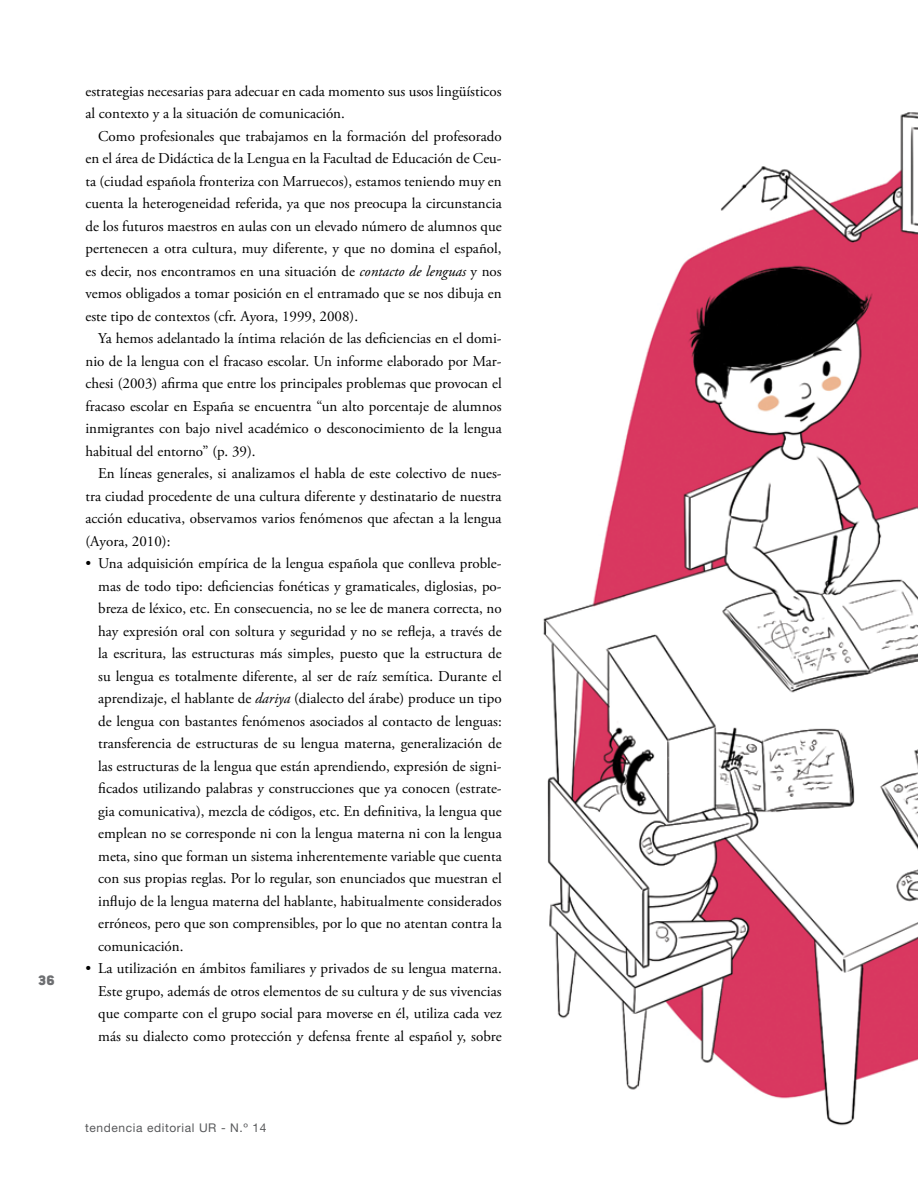
<style>
.page{position:relative;width:918px;height:1188px;background:#fff}
.page>*{position:absolute;margin:0;border:0;box-sizing:border-box;transform-origin:0 0}
.t1{font:15px/22.5px "Adobe Garamond Pro";color:#000;text-align:justify}
.t2{font:900 15px "Conduit ITC Std";color:#6d6e71}
.t3{font:12px "Helvetica Neue LT Std";letter-spacing:.05em;color:#58595b}
.s1{font-style:italic}
</style>
<div class="page">
<img style="left:543px;top:112px;width:375px;height:1014px">
<p class="t2" style="left:38px;top:972px;width:18px">36</p>
<p class="t1" style="left:85px;top:80px;width:418px">estrategias necesarias para adecuar en cada momento sus usos lingüísticos al contexto y a la situación de comunicación.</p>
<p class="t1" style="left:85px;top:125px;width:418px;text-indent:13px">Como profesionales que trabajamos en la formación del profesorado en el área de Didáctica de la Lengua en la Facultad de Educación de Ceu&shy;ta (ciudad española fronteriza con Marruecos), estamos teniendo muy en cuenta la heterogeneidad referida, ya que nos preocupa la circunstancia de los futuros maestros en aulas con un elevado número de alumnos que pertenecen a otra cultura, muy diferente, y que no domina el español, es decir, nos encontramos en una situación de <span class="s1">contacto de lenguas</span> y nos vemos obligados a tomar posición en el entramado que se nos dibuja en este tipo de contextos (cfr. Ayora, 1999, 2008).</p>
<p class="t1" style="left:85px;top:328px;width:418px;text-indent:13px">Ya hemos adelantado la íntima relación de las deficiencias en el domi&shy;nio de la lengua con el fracaso escolar. Un informe elaborado por Mar&shy;chesi (2003) afirma que entre los principales problemas que provocan el fracaso escolar en España se encuentra “un alto porcentaje de alumnos inmigrantes con bajo nivel académico o desconocimiento de la lengua habitual del entorno” (p. 39).</p>
<p class="t1" style="left:85px;top:463px;width:418px;text-indent:13px">En líneas generales, si analizamos el habla de este colectivo de nues&shy;tra ciudad procedente de una cultura diferente y destinatario de nuestra acción educativa, observamos varios fenómenos que afectan a la lengua (Ayora, 2010):</p>
<p class="t1" style="left:98px;top:553px;width:405px;text-indent:-13px">• Una adquisición empírica de la lengua española que conlleva proble&shy;mas de todo tipo: deficiencias fonéticas y gramaticales, diglosias, po&shy;breza de léxico, etc. En consecuencia, no se lee de manera correcta, no hay expresión oral con soltura y seguridad y no se refleja, a través de la escritura, las estructuras más simples, puesto que la estructura de su lengua es totalmente diferente, al ser de raíz semítica. Durante el aprendizaje, el hablante de <span class="s1">dariya</span> (dialecto del árabe) produce un tipo de lengua con bastantes fenómenos asociados al contacto de lenguas: transferencia de estructuras de su lengua materna, generalización de las estructuras de la lengua que están aprendiendo, expresión de signi&shy;ficados utilizando palabras y construcciones que ya conocen (estrate&shy;gia comunicativa), mezcla de códigos, etc. En definitiva, la lengua que emplean no se corresponde ni con la lengua materna ni con la lengua meta, sino que forman un sistema inherentemente variable que cuenta con sus propias reglas. Por lo regular, son enunciados que muestran el influjo de la lengua materna del hablante, habitualmente considerados erróneos, pero que son comprensibles, por lo que no atentan contra la comunicación.</p>
<p class="t1" style="left:98px;top:958px;width:405px;text-indent:-13px">• La utilización en ámbitos familiares y privados de su lengua materna.<br>Este grupo, además de otros elementos de su cultura y de sus vivencias que comparte con el grupo social para moverse en él, utiliza cada vez más su dialecto como protección y defensa frente al español y, sobre</p>
<p class="t3" style="left:85px;top:1121px;width:183px">tendencia editorial UR - N.º 14</p>
</div>
